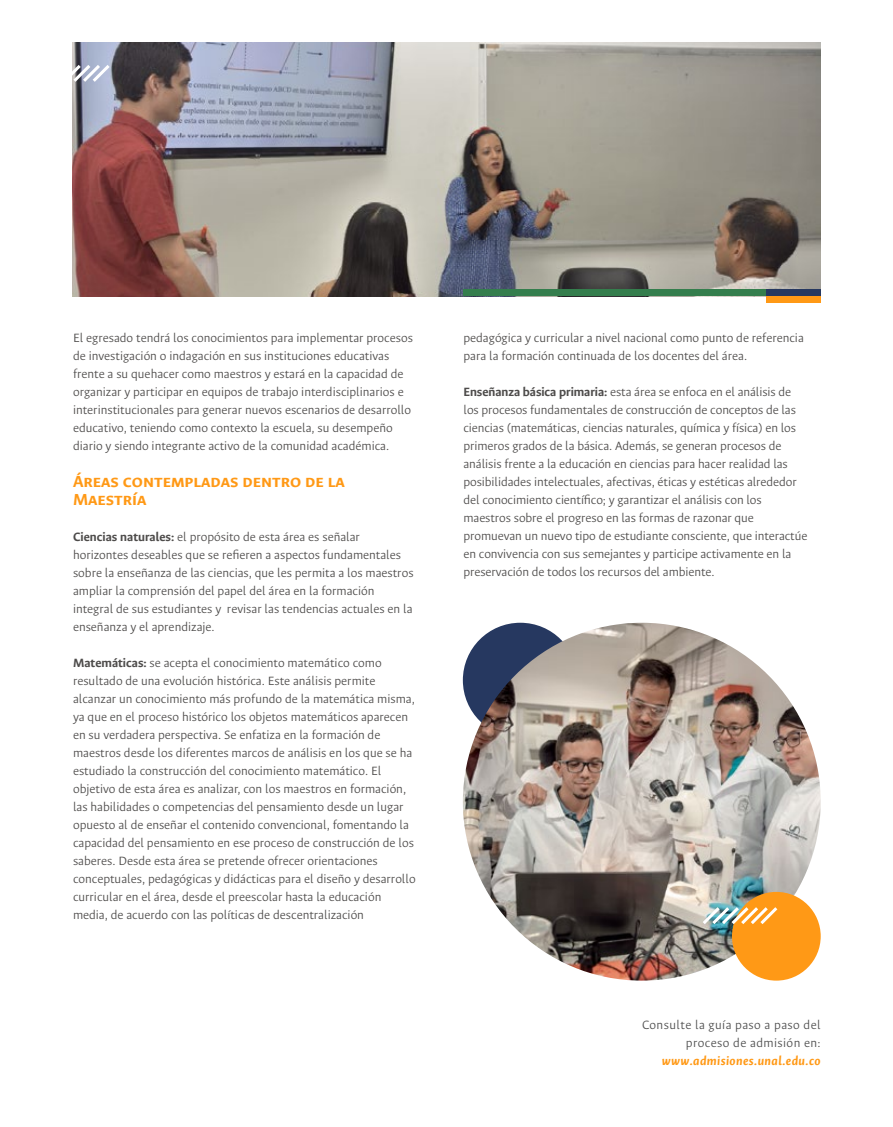
<style>
.page{position:relative;width:893px;height:1127px;background:#fff}
.page>*{position:absolute;margin:0;border:0;box-sizing:border-box;transform-origin:0 0}
.t1{font:700 18px/18px "Ancizar Sans";color:#ff9916}
.t2{font:300 13.5px/18px "Ancizar Sans";color:#4d4b4a}
.t3{font:300 13.5px/18px "Ancizar Sans";letter-spacing:.03em;color:#4d4d4d;text-align:right}
.t4{font:italic 700 13.5px "Ancizar Sans";letter-spacing:.03em;color:#ff9916}
.s1{font-weight:700}
</style>
<div class="page">
<img style="left:72px;top:43px;width:749px;height:253px">
<svg style="left:72px;top:62px;width:41px;height:23px"></svg>
<div style="left:463px;top:623px;width:115px;height:115px;background:#263860;border-radius:50%"></div>
<img style="left:463px;top:623px;width:358px;height:357px;border-radius:179px">
<div style="left:732px;top:892px;width:89px;height:88px;background:#ff9916;border-radius:50%"></div>
<svg style="left:699px;top:904px;width:79px;height:23px"></svg>
<div style="left:463px;top:290px;width:358px;height:6px;background:#347e4d"></div>
<div style="left:767px;top:296px;width:54px;height:7px;background:#ff9916"></div>
<div style="left:767px;top:290px;width:54px;height:6px;background:#263860"></div>
<p class="t2" style="left:73px;top:329px;width:341px">El egresado tendrá los conocimientos para implementar procesos de investigación o indagación en sus instituciones educativas frente a su quehacer como maestros y estará en la capacidad de organizar y participar en equipos de trabajo interdisciplinarios e interinstitucionales para generar nuevos escenarios de desarrollo educativo, teniendo como contexto la escuela, su desempeño diario y siendo integrante activo de la comunidad académica.</p>
<h1 class="t1" style="left:73px;top:472px;width:273px">ÁREAS CONTEMPLADAS DENTRO DE LA<br>MAESTRÍA</h1>
<p class="t2" style="left:73px;top:527px;width:342px"><span class="s1">Ciencias naturales:</span> el propósito de esta área es señalar horizontes deseables que se refieren a aspectos fundamentales sobre la enseñanza de las ciencias, que les permita a los maestros ampliar la comprensión del papel del área en la formación integral de sus estudiantes y revisar las tendencias actuales en la enseñanza y el aprendizaje.</p>
<p class="t2" style="left:73px;top:653px;width:344px"><span class="s1">Matemáticas:</span> se acepta el conocimiento matemático como resultado de una evolución histórica. Este análisis permite alcanzar un conocimiento más profundo de la matemática misma, ya que en el proceso histórico los objetos matemáticos aparecen en su verdadera perspectiva. Se enfatiza en la formación de maestros desde los diferentes marcos de análisis en los que se ha estudiado la construcción del conocimiento matemático. El objetivo de esta área es analizar, con los maestros en formación, las habilidades o competencias del pensamiento desde un lugar opuesto al de enseñar el contenido convencional, fomentando la capacidad del pensamiento en ese proceso de construcción de los saberes. Desde esta área se pretende ofrecer orientaciones conceptuales, pedagógicas y didácticas para el diseño y desarrollo curricular en el área, desde el preescolar hasta la educación media, de acuerdo con las políticas de descentralización</p>
<p class="t2" style="left:463px;top:329px;width:342px">pedagógica y curricular a nivel nacional como punto de referencia para la formación continuada de los docentes del área.</p>
<p class="t2" style="left:463px;top:383px;width:345px"><span class="s1">Enseñanza básica primaria:</span> esta área se enfoca en el análisis de los procesos fundamentales de construcción de conceptos de las ciencias (matemáticas, ciencias naturales, química y física) en los primeros grados de la básica. Además, se generan procesos de análisis frente a la educación en ciencias para hacer realidad las posibilidades intelectuales, afectivas, éticas y estéticas alrededor del conocimiento científico; y garantizar el análisis con los maestros sobre el progreso en las formas de razonar que promuevan un nuevo tipo de estudiante consciente, que interactúe en convivencia con sus semejantes y participe activamente en la preservación de todos los recursos del ambiente.</p>
<p class="t3" style="left:642px;top:1015px;width:180px">Consulte la guía paso a paso del proceso de admisión en:</p>
<p class="t4" style="left:662px;top:1052px;width:160px">www.admisiones.unal.edu.co</p>
</div>
